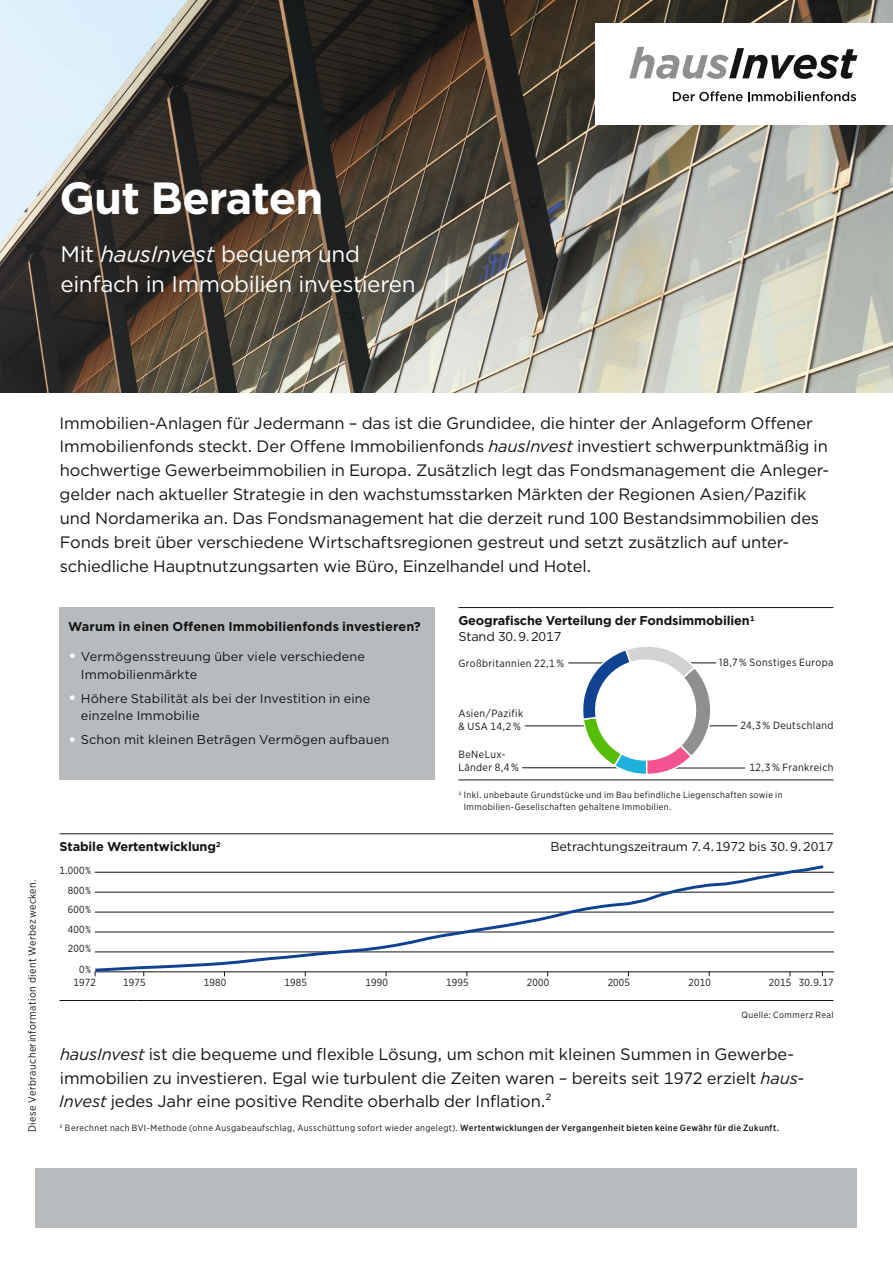
<style>
.page{position:relative;width:893px;height:1263px;background:#fff}
.page>*{position:absolute;margin:0;border:0;box-sizing:border-box;transform-origin:0 0}
.t1{font:700 45px "Gotham";letter-spacing:-.025em;color:#fff}
.t2{font:22.5px/29.7px "Gotham";letter-spacing:-.015em;color:#fff}
.t3{font:16.5px/23.9px "Gotham";letter-spacing:-.01em;color:#141415}
.t4{font:12.75px/17.9px "Gotham";letter-spacing:.01em;color:#141414}
.t5{font:700 12.75px "Gotham";letter-spacing:-.01em;color:#141415}
.t6{font:12.75px "Gotham";letter-spacing:-.01em;color:#141415}
.t7{font:700 12.75px "Gotham";letter-spacing:.01em;color:#141414}
.t8{font:10.5px/12.6px "Gotham Narrow";letter-spacing:.04em;color:#141415}
.t9{font:10.35px/19.5px "Gotham Narrow";letter-spacing:.02em;color:#141415;text-align:justify}
.t10{font:9px/11.9px "Gotham Narrow";letter-spacing:.045em;color:#141415}
.s1{font-style:italic}
.s2{font-size:18px;color:#fff}
.s3{color:#141415}
.s4{font-weight:500}
</style>
<div class="page">
<div style="left:36px;top:1168px;width:821px;height:59px;background:#b7bbbe"></div>
<img style="left:0;top:0;width:893px;height:393px">
<hr style="left:60px;top:833px;width:76px;height:1px;background:#141415">
<hr style="left:136px;top:833px;width:697px;height:1px;background:#141415">
<hr style="left:60px;top:1000px;width:76px;height:1px;background:#141415">
<hr style="left:136px;top:1000px;width:697px;height:1px;background:#141415">
<hr style="left:95px;top:971px;width:738px;height:1px;background:#141415">
<hr style="left:95px;top:952px;width:738px;height:1px;background:#141415">
<hr style="left:95px;top:932px;width:738px;height:1px;background:#141415">
<hr style="left:95px;top:912px;width:738px;height:1px;background:#141415">
<hr style="left:95px;top:892px;width:738px;height:1px;background:#141415">
<hr style="left:95px;top:872px;width:738px;height:1px;background:#141415">
<svg style="left:94px;top:865px;width:733px;height:108px"></svg>
<div style="left:60px;top:607px;width:375px;height:173px;background:#b7bbbe"></div>
<div style="left:595px;top:24px;width:298px;height:101px;background:#fff"></div>
<svg style="left:629px;top:47px;width:228px;height:32px"></svg>
<svg style="left:673px;top:91px;width:183px;height:10px"></svg>
<hr style="left:458px;top:607px;width:375px;height:1px;background:#141415">
<hr style="left:458px;top:780px;width:375px;height:1px;background:#141415">
<hr style="left:522px;top:767px;width:98px;height:1px;background:#141414">
<hr style="left:525px;top:726px;width:69px;height:1px;background:#141414">
<hr style="left:568px;top:663px;width:42px;height:1px;background:#141414">
<hr style="left:675px;top:663px;width:41px;height:1px;background:#141414">
<hr style="left:698px;top:725px;width:39px;height:1px;background:#141414">
<hr style="left:652px;top:768px;width:93px;height:1px;background:#141414">
<svg style="left:579px;top:646px;width:134px;height:128px"></svg>
<div style="left:595px;top:659px;width:101px;height:102px;background:#fff;border-radius:50%"></div>
<h1 class="t1" style="left:60px;top:168px;width:265px">Gut Beraten</h1>
<h2 class="t2" style="left:60px;top:239px;width:357px">Mit <span class="s1">hausInvest</span> bequem und einfach in Immobilien investieren</h2>
<p class="t8" style="left:26px;top:1132px;width:254px;rotate:-90deg">Diese Verbraucherinformation dient Werbezwecken.</p>
<p class="t3" style="left:60px;top:410px;width:771px">Immobilien-Anlagen für Jedermann – das ist die Grundidee, die hinter der Anlageform Offener Immobilienfonds steckt. Der Offene Immobilienfonds <span class="s1">hausInvest</span> investiert schwerpunktmäßig in hochwertige Gewerbeimmobilien in Europa. Zusätzlich legt das Fondsmanagement die Anleger&shy;gelder nach aktueller Strategie in den wachstumsstarken Märkten der Regionen Asien/Pazifik und Nordamerika an. Das Fondsmanagement hat die derzeit rund 100 Bestandsimmobilien des Fonds breit über verschiedene Wirtschaftsregionen gestreut und setzt zusätzlich auf unter&shy;schiedliche Hauptnutzungsarten wie Büro, Einzelhandel und Hotel.</p>
<p class="t7" style="left:68px;top:618px;width:354px">Warum in einen Offenen Immobilienfonds investieren?</p>
<p class="t4" style="left:81px;top:647px;width:286px;text-indent:-13px"><span class="s2">•</span> Vermögensstreuung über viele verschiedene<br>Immobilienmärkte</p>
<p class="t4" style="left:81px;top:689px;width:291px;text-indent:-13px"><span class="s2">•</span> Höhere Stabilität als bei der Investition in eine einzelne Immobilie</p>
<p class="t4" style="left:68px;top:730px;width:323px"><span class="s2">•</span> Schon mit kleinen Beträgen Vermögen aufbaue<span class="s3">n</span></p>
<p class="t5" style="left:458px;top:612px;width:298px">Geografische Verteilung der Fondsimmobilien1</p>
<p class="t6" style="left:458px;top:629px;width:104px">Stand 30. 9. 2017</p>
<p class="t8" style="left:458px;top:657px;width:107px">Großbritannien 22,1 %</p>
<p class="t8" style="left:458px;top:707px;width:66px">Asien/Pazifik &amp; USA 14,2 %</p>
<p class="t8" style="left:458px;top:748px;width:62px">BeNeLux-<br>Länder 8,4 %</p>
<p class="t8" style="left:719px;top:656px;width:116px">18,7 % Sonstiges Europa</p>
<p class="t8" style="left:740px;top:719px;width:95px">24,3 % Deutschland</p>
<p class="t8" style="left:749px;top:760px;width:86px">12,3 % Frankreich</p>
<p class="t10" style="left:464px;top:788px;width:320px;text-indent:-6px">1 Inkl. unbebaute Grundstücke und im Bau befindliche Liegenschaften sowie in<br>Immobilien-Gesellschaften gehaltene Immobilien.</p>
<p class="t5" style="left:60px;top:838px;width:163px">Stabile Wertentwicklung2</p>
<p class="t6" style="left:550px;top:838px;width:284px">Betrachtungszeitraum 7. 4. 1972 bis 30. 9. 2017</p>
<p class="t9" style="left:68px;top:860px;width:24px;text-indent:-9px">1.000% 800% 600% 400% 200%</p>
<p class="t9" style="left:79px;top:960px;width:13px">0%</p>
<p class="t9" style="left:74px;top:972px;width:24px">1972</p>
<p class="t9" style="left:123px;top:972px;width:24px">1975</p>
<p class="t9" style="left:204px;top:972px;width:24px">1980</p>
<p class="t9" style="left:285px;top:972px;width:24px">1985</p>
<p class="t9" style="left:365px;top:972px;width:24px">1990</p>
<p class="t9" style="left:446px;top:972px;width:24px">1995</p>
<p class="t9" style="left:527px;top:972px;width:24px">2000</p>
<p class="t9" style="left:608px;top:972px;width:24px">2005</p>
<p class="t9" style="left:688px;top:972px;width:24px">2010</p>
<p class="t9" style="left:769px;top:972px;width:66px">2015 30.9.17</p>
<p class="t10" style="left:742px;top:1009px;width:93px">Quelle: Commerz Real</p>
<p class="t3" style="left:59px;top:1041px;width:746px"><span class="s1">hausInvest</span> ist die bequeme und flexible Lösung, um schon mit kleinen Summen in Gewerbe&shy;immobilien zu investieren. Egal wie turbulent die Zeiten waren – bereits seit 1972 erzielt <span class="s1">haus-<br>Invest</span> jedes Jahr eine positive Rendite oberhalb der Inflation.²</p>
<p class="t10" style="left:60px;top:1122px;width:721px">2 Berechnet nach BVI-Methode (ohne Ausgabeaufschlag, Ausschüttung sofort wieder angelegt). <span class="s4">Wertentwicklungen der Vergangenheit bieten keine Gewähr für die Zukunft.</span></p>
</div>
